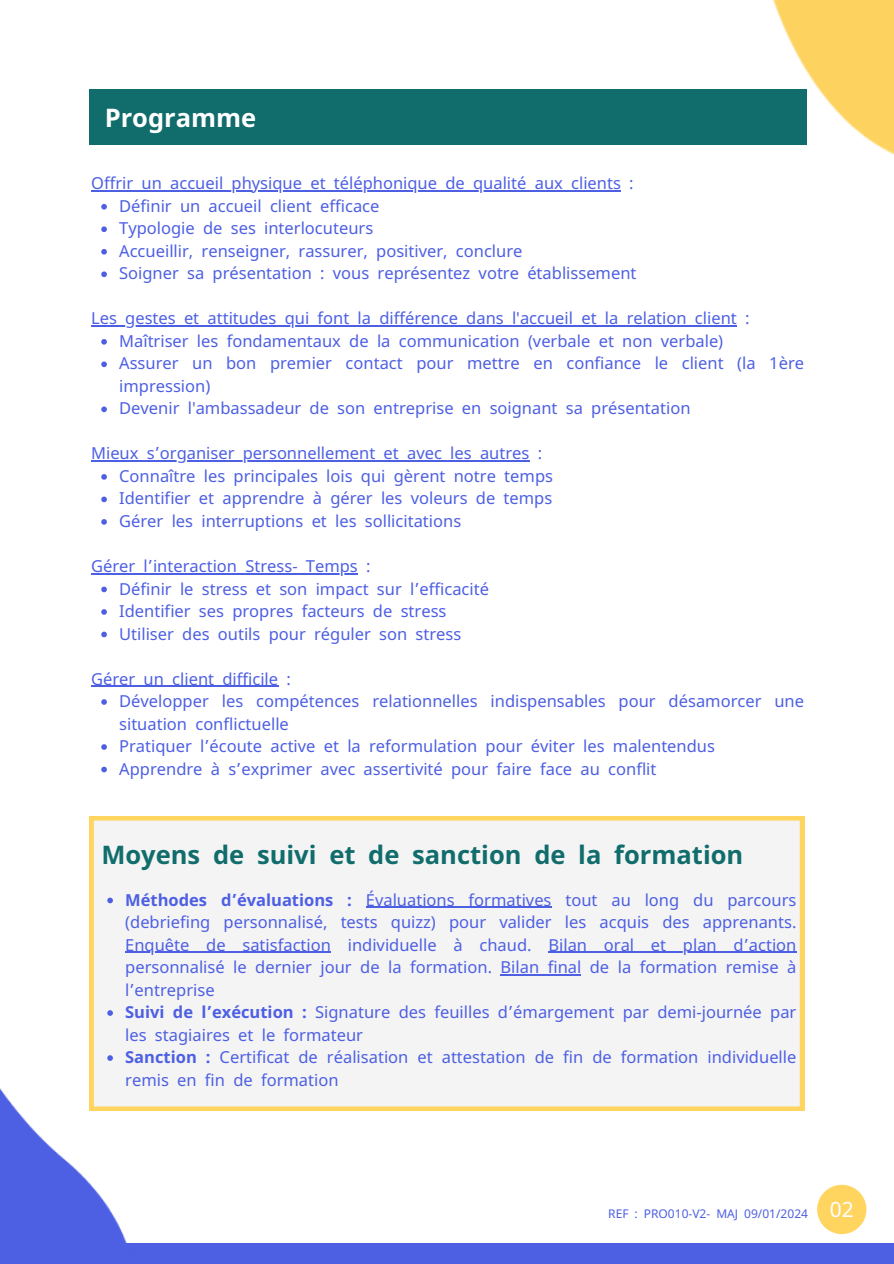
<style>
.page{position:relative;width:894px;height:1264px;background:#fff}
.page>*{position:absolute;margin:0;border:0;box-sizing:border-box;transform-origin:0 0}
.t1{font:700 25.5px "Noto Sans";color:#116c6c}
.t2{font:700 25.5px "Noto Sans";color:#fff}
.t3{font:21px "Noto Sans";color:#fff}
.t4{font:16.5px/22.5px "Noto Sans";color:#4d5fe3}
.t5{font:12px "Noto Sans";color:#4d5fe3}
.s1{font-family:"Noto Sans Gurmukhi"}
.s2{font-weight:700}
.s3{font-family:"Noto Sans Gurmukhi";font-weight:700}
</style>
<div class="page">
<svg style="left:817px;top:1184px;width:49px;height:49px"></svg>
<div style="left:0;top:1243px;width:893px;height:20px;background:#4d5fe3"></div>
<div style="left:89px;top:816px;width:715px;height:294px;background:#f4f4f4"></div>
<hr style="left:366px;top:906px;width:185px;height:1px;background:#4d5fe3">
<hr style="left:125px;top:951px;width:206px;height:1px;background:#4d5fe3">
<hr style="left:548px;top:951px;width:248px;height:1px;background:#4d5fe3">
<hr style="left:500px;top:974px;width:81px;height:1px;background:#4d5fe3">
<img style="left:620px;top:0;width:273px;height:192px">
<img style="left:0;top:858px;width:148px;height:385px">
<div style="left:89px;top:89px;width:717px;height:56px;background:#116c6c"></div>
<hr style="left:91px;top:190px;width:529px;height:1px;background:#4d5fe3">
<svg style="left:101px;top:204px;width:6px;height:5px"></svg>
<svg style="left:101px;top:226px;width:6px;height:6px"></svg>
<svg style="left:101px;top:249px;width:6px;height:5px"></svg>
<svg style="left:101px;top:271px;width:6px;height:6px"></svg>
<hr style="left:91px;top:325px;width:645px;height:1px;background:#4d5fe3">
<svg style="left:101px;top:339px;width:6px;height:5px"></svg>
<svg style="left:101px;top:361px;width:6px;height:6px"></svg>
<svg style="left:101px;top:406px;width:6px;height:6px"></svg>
<hr style="left:91px;top:460px;width:438px;height:1px;background:#4d5fe3">
<svg style="left:101px;top:474px;width:6px;height:5px"></svg>
<svg style="left:101px;top:496px;width:6px;height:6px"></svg>
<svg style="left:101px;top:519px;width:6px;height:5px"></svg>
<hr style="left:91px;top:573px;width:267px;height:1px;background:#4d5fe3">
<svg style="left:101px;top:586px;width:6px;height:6px"></svg>
<svg style="left:101px;top:609px;width:6px;height:5px"></svg>
<svg style="left:101px;top:631px;width:6px;height:6px"></svg>
<hr style="left:91px;top:685px;width:187px;height:1px;background:#4d5fe3">
<svg style="left:101px;top:699px;width:6px;height:5px"></svg>
<svg style="left:101px;top:744px;width:6px;height:5px"></svg>
<svg style="left:101px;top:766px;width:6px;height:6px"></svg>
<p class="t2" style="left:105px;top:100px;width:153px">Programme</p>
<p class="t4" style="left:91px;top:172px;width:544px">Offrir un accueil physique et téléphonique de qualité aux clients :</p>
<p class="t4" style="left:119px;top:194px;width:262px">Définir un accueil client efficace<br>Typologie de ses interlocuteurs<br>Accueillir, renseigner,</p>
<h2 class="t4" style="left:298px;top:239px;width:225px">rassurer, positiver, conclure</h2>
<h2 class="t4" style="left:119px;top:262px;width:87px">Soigner sa</h2>
<p class="t4" style="left:212px;top:262px;width:425px">présentation : vous représentez votre établissement</p>
<p class="t4" style="left:91px;top:307px;width:647px">Les gestes et attitudes qui font la différence dans l'accueil et la relation client</p>
<p class="t4" style="left:745px;top:307px;width:6px">:</p>
<p class="t4" style="left:119px;top:329px;width:605px">Maîtriser les fondamentaux de la communication (verbale et non verbale)<br>Assurer un bon</p>
<h2 class="t4" style="left:270px;top:352px;width:535px">premier contact pour mettre en confiance le client (la 1ère</h2>
<h2 class="t4" style="left:119px;top:374px;width:211px">impression)<br>Devenir l'ambassadeur de</h2>
<p class="t4" style="left:337px;top:397px;width:354px">son entreprise en soignant sa présentation</p>
<p class="t4" style="left:91px;top:442px;width:452px">Mieux s<span class="s1">’</span>organiser personnellement et avec les autres :</p>
<p class="t4" style="left:119px;top:464px;width:435px">Connaître les principales lois qui gèrent notre temps<br>Identifier</p>
<h2 class="t4" style="left:199px;top:487px;width:355px">et apprendre à gérer les voleurs de temps</h2>
<p class="t4" style="left:119px;top:509px;width:343px">Gérer les interruptions et les sollicitations</p>
<p class="t4" style="left:91px;top:554px;width:281px">Gérer l<span class="s1">’</span>interaction Stress- Temps :</p>
<p class="t4" style="left:119px;top:577px;width:371px">Définir le stress et son impact sur l<span class="s1">’</span>efficacité</p>
<h1 class="t4" style="left:119px;top:599px;width:329px">Identifier ses propres facteurs de stress<br>Utiliser des</h1>
<p class="t4" style="left:218px;top:622px;width:245px">outils pour réguler son stress</p>
<p class="t4" style="left:91px;top:667px;width:74px">Gérer un</p>
<p class="t4" style="left:119px;top:667px;width:173px;text-indent:53px">client difficile :<br>Développer les</p>
<p class="t4" style="left:119px;top:689px;width:686px;text-indent:137px">compétences relationnelles indispensables pour désamorcer une situation conflictuelle<br>Pratiquer l<span class="s1">’</span>écoute active et la reformulation pour éviter les malentendus</p>
<p class="t4" style="left:119px;top:757px;width:85px">Apprendre</p>
<p class="t4" style="left:211px;top:757px;width:447px">à s<span class="s1">’</span>exprimer avec assertivité pour faire face au conflit</p>
<h1 class="t1" style="left:101px;top:836px;width:643px">Moyens de suivi et de sanction de la formation</h1>
<h2 class="t4" style="left:125px;top:887px;width:672px"><span class="s2">Méthodes d</span><span class="s3">’</span><span class="s2">évaluations :</span> Évaluations formatives tout au long du parcours (debriefing personnalisé, tests quizz) pour valider les acquis des apprenants.</h2>
<p class="t4" style="left:125px;top:932px;width:408px">Enquête de satisfaction individuelle à chaud.</p>
<p class="t4" style="left:125px;top:932px;width:672px;text-indent:423px">Bilan oral et plan d<span class="s1">’</span>action personnalisé le dernier jour de la formation. Bilan final de la formation remise à l<span class="s1">’</span>entreprise<br><span class="s2">Suivi de l</span><span class="s3">’</span><span class="s2">exécution :</span> Signature des feuilles d<span class="s1">’</span>émargement par demi-journée par les stagiaires et le formateur<br><span class="s2">Sanction :</span> Certificat de réalisation et attestation</p>
<p class="t4" style="left:534px;top:1045px;width:263px">de fin de formation individuelle</p>
<p class="t4" style="left:125px;top:1067px;width:215px">remis en fin de formation</p>
<p class="t5" style="left:608px;top:1205px;width:131px">REF : PRO010-V2- MAJ</p>
<p class="t5" style="left:744px;top:1205px;width:65px">09/01/2024</p>
<p class="t3" style="left:829px;top:1194px;width:26px">02</p>
</div>
